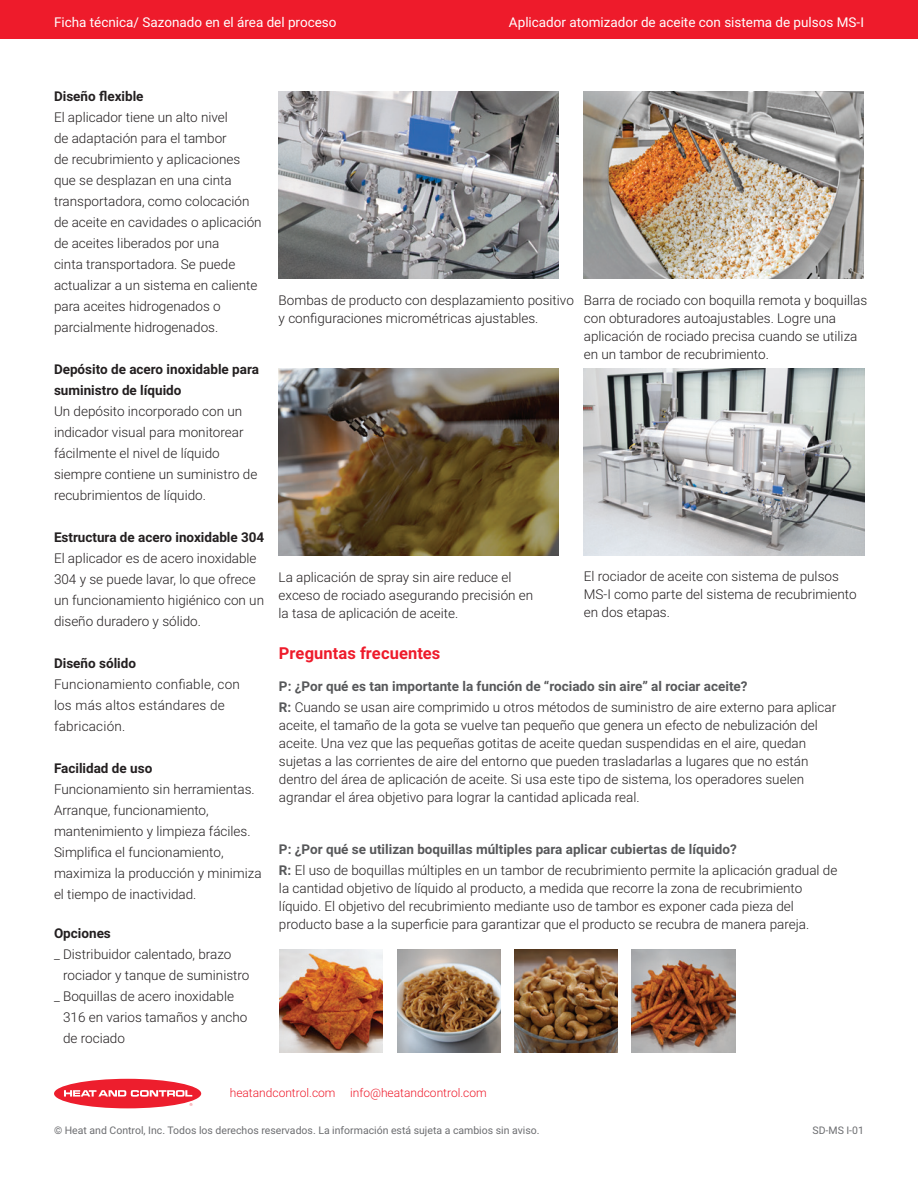
<style>
.page{position:relative;width:918px;height:1188px;background:#fff}
.page>*{position:absolute;margin:0;border:0;box-sizing:border-box;transform-origin:0 0}
.t1{font:700 16.5px "Roboto";letter-spacing:.005em;color:#ee1b2b}
.t2{font:300 13.5px/21px "Roboto";color:#231f20}
.t3{font:700 13.5px/21px "Roboto";color:#231f20}
.t4{font:13.5px "Roboto";color:#fff}
.t5{font:300 12px "Roboto";color:#ee1b2b}
.t6{font:10.5px "Roboto";color:#6c6d70}
.s1{font-weight:700;color:#57585a}
</style>
<div class="page">
<div style="left:0;top:0;width:918px;height:39px;background:#ee1b2b"></div>
<div style="left:54px;top:1079px;width:147px;height:29px;background:#ed1e2d;border-radius:50%"></div>
<svg style="left:64px;top:1090px;width:128px;height:7px"></svg>
<img style="left:278px;top:368px;width:281px;height:187px">
<img style="left:278px;top:92px;width:281px;height:187px">
<img style="left:584px;top:368px;width:280px;height:187px">
<img style="left:584px;top:92px;width:280px;height:187px">
<img style="left:280px;top:949px;width:103px;height:104px">
<img style="left:515px;top:949px;width:103px;height:104px">
<img style="left:397px;top:949px;width:103px;height:104px">
<img style="left:632px;top:949px;width:103px;height:104px">
<p class="t4" style="left:54px;top:13px;width:284px">Ficha técnica/ Sazonado en el área del proceso</p>
<p class="t4" style="left:509px;top:13px;width:357px">Aplicador atomizador de aceite con sistema de pulsos MS-I</p>
<p class="t3" style="left:54px;top:85px;width:91px">Diseño flexible</p>
<p class="t2" style="left:54px;top:106px;width:209px">El aplicador tiene un alto nivel<br>de adaptación para el tambor<br>de recubrimiento y aplicaciones que se desplazan en una cinta transportadora, como colocación de aceite en cavidades o aplicación de aceites liberados por una<br>cinta transportadora. Se puede actualizar a un sistema en caliente para aceites hidrogenados o parcialmente hidrogenados.</p>
<p class="t3" style="left:54px;top:358px;width:207px">Depósito de acero inoxidable para suministro de líquido</p>
<p class="t2" style="left:54px;top:400px;width:205px">Un depósito incorporado con un indicador visual para monitorear fácilmente el nivel de líquido siempre contiene un suministro de recubrimientos de líquido.</p>
<p class="t3" style="left:54px;top:526px;width:212px">Estructura de acero inoxidable 304</p>
<p class="t2" style="left:54px;top:547px;width:212px">El aplicador es de acero inoxidable<br>304 y se puede lavar, lo que ofrece un funcionamiento higiénico con un diseño duradero y sólido.</p>
<p class="t3" style="left:54px;top:652px;width:84px">Diseño sólido</p>
<p class="t2" style="left:54px;top:673px;width:187px">Funcionamiento confiable, con los más altos estándares de fabricación.</p>
<p class="t3" style="left:54px;top:757px;width:100px">Facilidad de uso</p>
<p class="t2" style="left:54px;top:778px;width:209px">Funcionamiento sin herramientas.<br>Arranque, funcionamiento, mantenimiento y limpieza fáciles.<br>Simplifica el funcionamiento, maximiza la producción y minimiza el tiempo de inactividad.</p>
<p class="t3" style="left:54px;top:922px;width:58px">Opciones</p>
<p class="t2" style="left:54px;top:943px;width:179px">_ Distribuidor calentado, brazo</p>
<p class="t2" style="left:63px;top:964px;width:188px">rociador y tanque de suministro</p>
<p class="t2" style="left:54px;top:985px;width:182px">_ Boquillas de acero inoxidable</p>
<p class="t2" style="left:63px;top:1006px;width:186px">316 en varios tamaños y ancho</p>
<p class="t2" style="left:63px;top:1027px;width:63px">de rociado</p>
<p class="t2" style="left:279px;top:291px;width:297px;line-height:18px">Bombas de producto con desplazamiento positivo y configuraciones micrométricas ajustables.</p>
<p class="t2" style="left:584px;top:291px;width:285px;line-height:18px">Barra de rociado con boquilla remota y boquillas con obturadores autoajustables. Logre una aplicación de rociado precisa cuando se utiliza en un tambor de recubrimiento.</p>
<p class="t2" style="left:279px;top:567px;width:256px;line-height:18px">La aplicación de spray sin aire reduce el exceso de rociado asegurando precisión en la tasa de aplicación de aceite.</p>
<p class="t2" style="left:584px;top:567px;width:274px;line-height:18px">El rociador de aceite con sistema de pulsos<br>MS-I como parte del sistema de recubrimiento en dos etapas.</p>
<p class="t1" style="left:279px;top:642px;width:163px">Preguntas frecuentes</p>
<p class="t2" style="left:279px;top:675px;width:559px"><span class="s1">P: ¿Por qué es tan importante la función de “rociado sin aire” al rociar aceite?<br>R:</span> Cuando se usan aire comprimido u otros métodos de suministro de aire externo para aplicar</p>
<p class="t2" style="left:279px;top:715px;width:540px;line-height:18px">aceite, el tamaño de la gota se vuelve tan pequeño que genera un efecto de nebulización del aceite. Una vez que las pequeñas gotitas de aceite quedan suspendidas en el aire, quedan sujetas a las corrientes de aire del entorno que pueden trasladarlas a lugares que no están dentro del área de aplicación de aceite. Si usa este tipo de sistema, los operadores suelen agrandar el área objetivo para lograr la cantidad aplicada real.</p>
<p class="t2" style="left:279px;top:838px;width:560px"><span class="s1">P: ¿Por qué se utilizan boquillas múltiples para aplicar cubiertas de líquido?<br>R:</span> El uso de boquillas múltiples en un tambor de recubrimiento permite la aplicación gradual de</p>
<p class="t2" style="left:279px;top:879px;width:532px;line-height:18px">la cantidad objetivo de líquido al producto, a medida que recorre la zona de recubrimiento líquido. El objetivo del recubrimiento mediante uso de tambor es exponer cada pieza del producto base a la superficie para garantizar que el producto se recubra de manera pareja.</p>
<p class="t5" style="left:230px;top:1084px;width:259px">heatandcontrol.com info@heatandcontrol.com</p>
<p class="t6" style="left:54px;top:1123px;width:487px">© Heat and Control, Inc. Todos los derechos reservados. La información está sujeta a cambios sin aviso.</p>
<p class="t6" style="left:813px;top:1123px;width:53px">SD-MS I-01</p>
</div>
